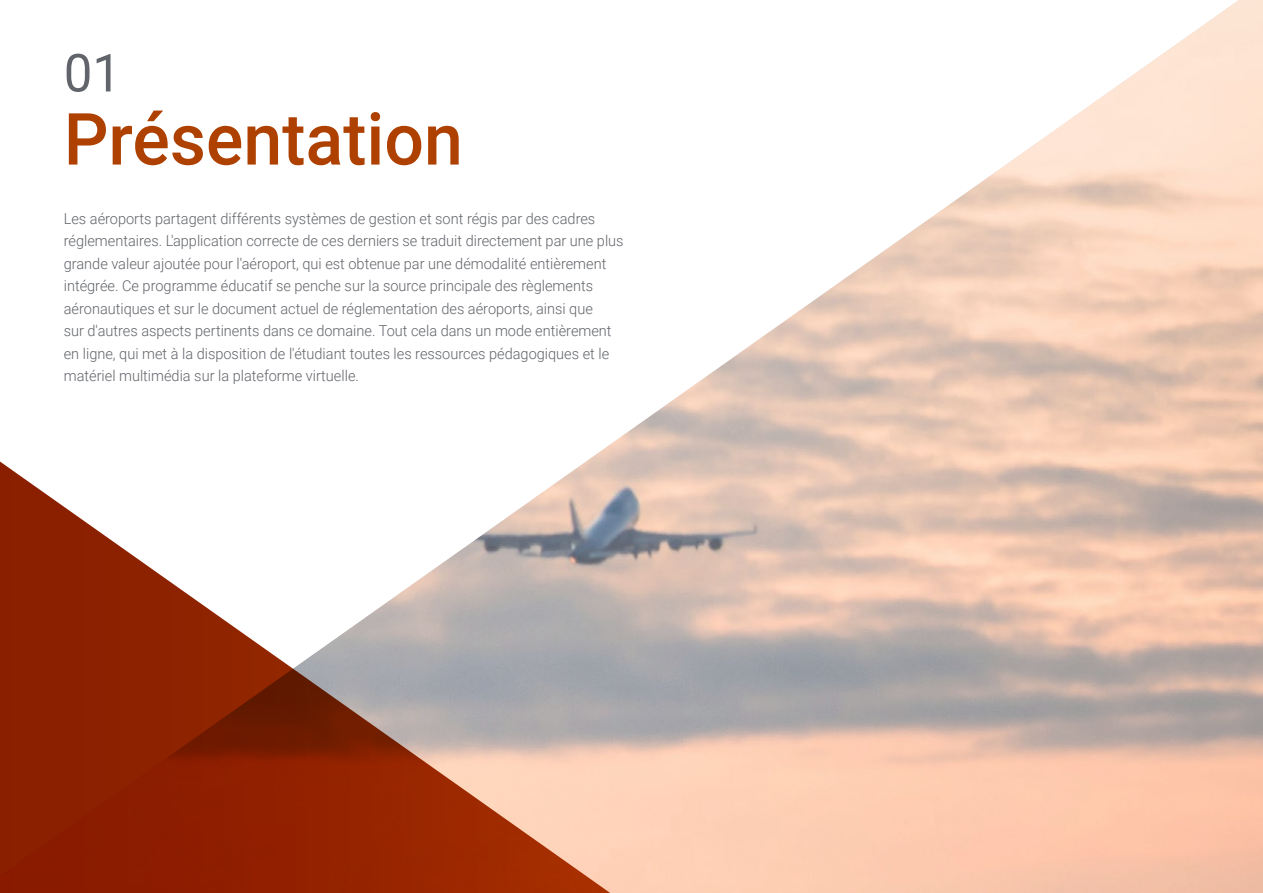
<style>
.page{position:relative;width:1263px;height:893px;background:#fff}
.page>*{position:absolute;margin:0;border:0;box-sizing:border-box;transform-origin:0 0}
.t1{font:500 72px "Roboto";color:#ae4000}
.t2{font:52.5px "Roboto";color:#61646a}
.t3{font:300 15px/22.5px "Roboto";color:#61646a}
</style>
<div class="page">
<img style="left:608px;top:0;width:655px;height:893px">
<svg style="left:0;top:446px;width:640px;height:447px"></svg>
<h2 class="t2" style="left:64px;top:36px;width:59px">01</h2>
<h1 class="t1" style="left:64px;top:89px;width:401px">Présentation</h1>
<p class="t3" style="left:64px;top:207px;width:561px">Les aéroports partagent différents systèmes de gestion et sont régis par des cadres réglementaires. L'application correcte de ces derniers se traduit directement par une plus grande valeur ajoutée pour l'aéroport, qui est obtenue par une démodalité entièrement intégrée. Ce programme éducatif se penche sur la source principale des règlements aéronautiques et sur le document actuel de réglementation des aéroports, ainsi que<br>sur d'autres aspects pertinents dans ce domaine. Tout cela dans un mode entièrement en ligne, qui met à la disposition de l'étudiant toutes les ressources pédagogiques et le matériel multimédia sur la plateforme virtuelle.</p>
</div>
